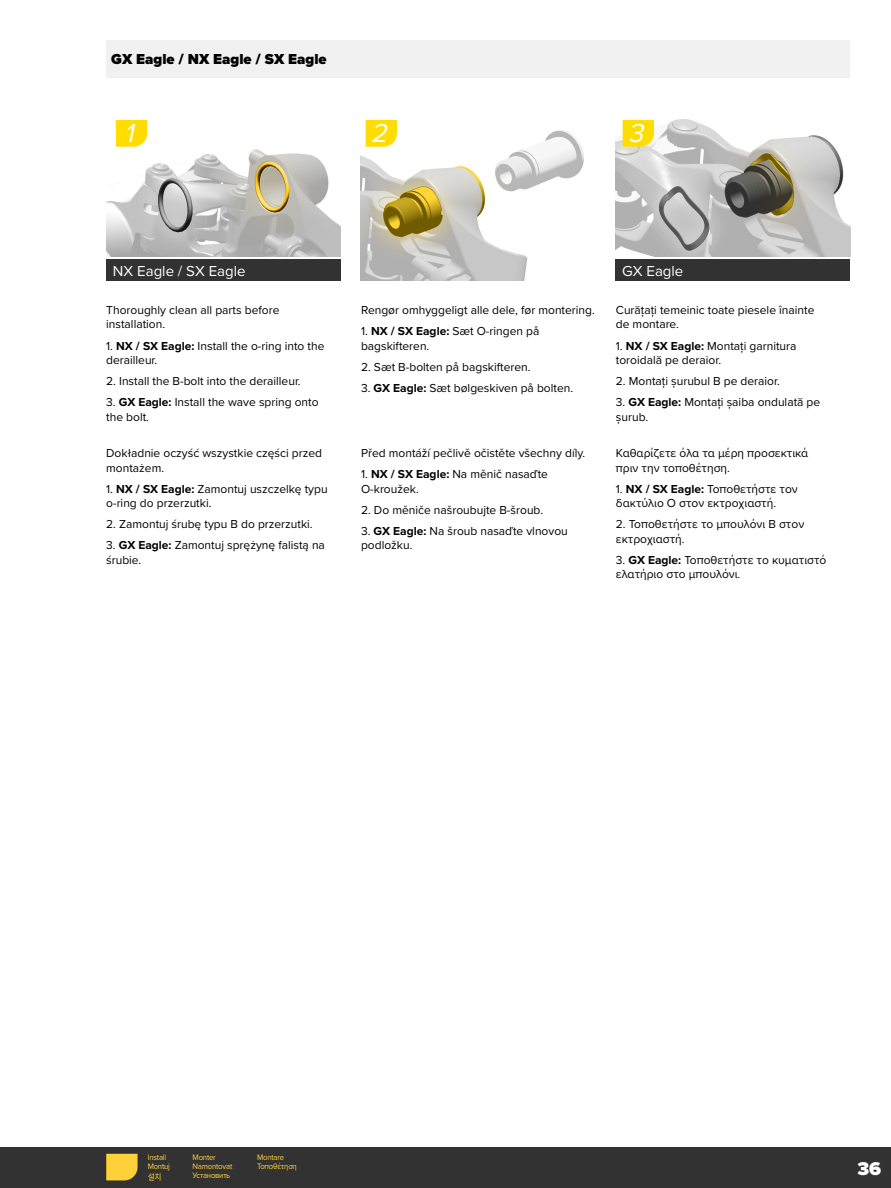
<style>
.page{position:relative;width:891px;height:1188px;background:#fff}
.page>*{position:absolute;margin:0;border:0;box-sizing:border-box;transform-origin:0 0}
.t1{font:italic 27px "Proxima Nova";color:#fff}
.t2{font:900 19.2px "Proxima Nova";color:#fff}
.SubHeader_Proxima_No{font:900 15px "Proxima Nova";color:#000}
.Model_Callout_w_Dark{font:15px "Proxima Nova";color:#fff}
.User_Manual_Text_-_N{font:12px/14.4px "Proxima Nova";color:#000}
.Flag_Text{font:8.25px "Proxima Nova";letter-spacing:-.025em;color:#ffd138;scale:.94 1}
.Flag_Text-2{font:8.25px "Proxima Nova";letter-spacing:-.025em;color:#ffd138;scale:.95 1}
.Flag_Text-3{font:8.25px "Noto Sans CJ Kkr";color:#ffd138;scale:.94 1}
.s1{font-weight:700}
</style>
<div class="page">
<div style="left:0;top:1148px;width:891px;height:40px;background:#323232"></div>
<img style="left:361px;top:120px;width:223px;height:161px">
<img style="left:615px;top:120px;width:235px;height:136px">
<img style="left:106px;top:120px;width:235px;height:136px">
<svg style="left:366px;top:120px;width:31px;height:27px"></svg>
<svg style="left:623px;top:120px;width:31px;height:27px"></svg>
<svg style="left:116px;top:120px;width:31px;height:27px"></svg>
<div style="left:106px;top:259px;width:234px;height:22px;background:#323232"></div>
<div style="left:615px;top:259px;width:235px;height:22px;background:#323232"></div>
<div style="left:106px;top:40px;width:744px;height:38px;background:#f1f1f2"></div>
<svg style="left:106px;top:1154px;width:32px;height:26px"></svg>
<p class="SubHeader_Proxima_No" style="left:111px;top:48px;width:217px">GX Eagle / NX Eagle / SX Eagle</p>
<p class="t1" style="left:124px;top:113px;width:19px">1</p>
<p class="t1" style="left:371px;top:113px;width:25px">2</p>
<p class="t1" style="left:628px;top:113px;width:25px">3</p>
<p class="Model_Callout_w_Dark" style="left:113px;top:259px;width:134px">NX Eagle / SX Eagle</p>
<p class="Model_Callout_w_Dark" style="left:622px;top:259px;width:63px">GX Eagle</p>
<p class="User_Manual_Text_-_N" style="left:106px;top:302px;width:175px">Thoroughly clean all parts before installation.</p>
<p class="User_Manual_Text_-_N" style="left:106px;top:338px;width:220px">1. <span class="s1">NX / SX Eagle:</span> Install the o-ring into the derailleur.</p>
<p class="User_Manual_Text_-_N" style="left:106px;top:373px;width:196px">2. Install the B-bolt into the derailleur.</p>
<p class="User_Manual_Text_-_N" style="left:106px;top:395px;width:214px">3. <span class="s1">GX Eagle:</span> Install the wave spring onto the bolt.</p>
<p class="User_Manual_Text_-_N" style="left:106px;top:445px;width:217px">Dokładnie oczyść wszystkie części przed montażem.</p>
<p class="User_Manual_Text_-_N" style="left:106px;top:481px;width:223px">1. <span class="s1">NX / SX Eagle:</span> Zamontuj uszczelkę typu o-ring do przerzutki.</p>
<p class="User_Manual_Text_-_N" style="left:106px;top:517px;width:208px">2. Zamontuj śrubę typu B do przerzutki.</p>
<p class="User_Manual_Text_-_N" style="left:106px;top:538px;width:220px">3. <span class="s1">GX Eagle:</span> Zamontuj sprężynę falistą na śrubie.</p>
<p class="User_Manual_Text_-_N" style="left:361px;top:302px;width:235px">Rengør omhyggeligt alle dele, før montering.</p>
<p class="User_Manual_Text_-_N" style="left:361px;top:323px;width:180px">1. <span class="s1">NX / SX Eagle:</span> Sæt O-ringen på bagskifteren.</p>
<p class="User_Manual_Text_-_N" style="left:361px;top:359px;width:171px">2. Sæt B-bolten på bagskifteren.</p>
<p class="User_Manual_Text_-_N" style="left:361px;top:380px;width:214px">3. <span class="s1">GX Eagle:</span> Sæt bølgeskiven på bolten.</p>
<p class="User_Manual_Text_-_N" style="left:361px;top:445px;width:226px">Před montáží pečlivě očistěte všechny díly.</p>
<p class="User_Manual_Text_-_N" style="left:361px;top:467px;width:188px">1. <span class="s1">NX / SX Eagle:</span> Na měnič nasaďte<br>O-kroužek.</p>
<p class="User_Manual_Text_-_N" style="left:361px;top:502px;width:184px">2. Do měniče našroubujte B-šroub.</p>
<p class="User_Manual_Text_-_N" style="left:361px;top:523px;width:208px">3. <span class="s1">GX Eagle:</span> Na šroub nasaďte vlnovou podložku.</p>
<p class="User_Manual_Text_-_N" style="left:616px;top:302px;width:200px">Curățați temeinic toate piesele înainte de montare.</p>
<p class="User_Manual_Text_-_N" style="left:616px;top:338px;width:182px">1. <span class="s1">NX / SX Eagle:</span> Montați garnitura toroidală pe deraior.</p>
<p class="User_Manual_Text_-_N" style="left:616px;top:373px;width:165px">2. Montați șurubul B pe deraior.</p>
<p class="User_Manual_Text_-_N" style="left:616px;top:395px;width:206px">3. <span class="s1">GX Eagle:</span> Montați șaiba ondulată pe șurub.</p>
<p class="User_Manual_Text_-_N" style="left:616px;top:445px;width:194px">Καθαρίζετε όλα τα μέρη προσεκτικά πριν την τοποθέτηση.</p>
<p class="User_Manual_Text_-_N" style="left:616px;top:481px;width:183px">1. <span class="s1">NX / SX Eagle:</span> Τοποθετήστε τον δακτύλιο Ο στον εκτροχιαστή.</p>
<p class="User_Manual_Text_-_N" style="left:616px;top:517px;width:190px">2. Τοποθετήστε το μπουλόνι Β στον εκτροχιαστή.</p>
<p class="User_Manual_Text_-_N" style="left:616px;top:552px;width:212px">3. <span class="s1">GX Eagle:</span> Τοποθετήστε το κυματιστό ελατήριο στο μπουλόνι.</p>
<p class="Flag_Text-2" style="left:148px;top:1151px;width:21px">Install</p>
<p class="Flag_Text" style="left:193px;top:1151px;width:26px">Monter</p>
<p class="Flag_Text" style="left:257px;top:1151px;width:30px">Montare</p>
<p class="Flag_Text" style="left:148px;top:1160px;width:25px">Montuj</p>
<p class="Flag_Text" style="left:193px;top:1160px;width:44px">Namontovat</p>
<p class="Flag_Text" style="left:257px;top:1160px;width:44px">Τοποθέτηση</p>
<p class="Flag_Text-3" style="left:148px;top:1172px;width:16px">설치</p>
<p class="Flag_Text" style="left:193px;top:1169px;width:42px">Установить</p>
<h2 class="t2" style="left:858px;top:1154px;width:25px">36</h2>
</div>
